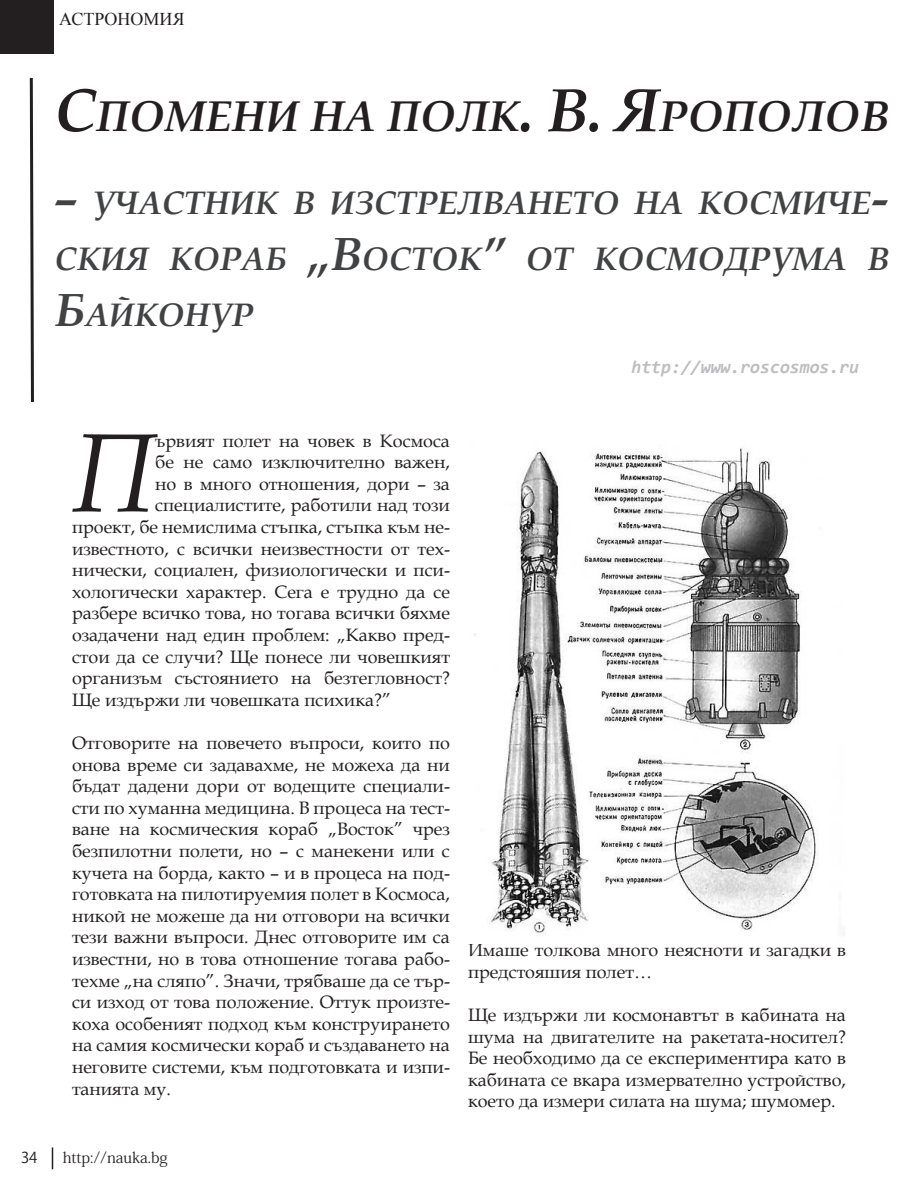
<style>
.page{position:relative;width:918px;height:1188px;background:#fff}
.page>*{position:absolute;margin:0;border:0;box-sizing:border-box;transform-origin:0 0}
.t1{font:italic 111.75px "Book Antiqua";color:#231f20}
.t2{font:italic 700 43.05px "Book Antiqua";color:#231f20}
.t3{font:italic 700 32.55px/55.8px "Book Antiqua";color:#414243;text-align:justify}
.t4{font:18px/21.6px "Book Antiqua";color:#231f20;text-align:justify}
.t5{font:italic 700 18px "Consolas";color:#bcbdc0}
.t6{font:18px "Times New Roman";color:#231f20}
.t7{font:15px "Koz Min Pro";color:#231f20}
.t8{font:15px "Koz Go Pro";color:#231f20}
.s1{font-size:61.5px}
.s2{font-size:46.5px}
</style>
<div class="page">
<svg style="left:52px;top:1148px;width:1px;height:21px"></svg>
<svg style="left:29px;top:78px;width:5px;height:324px"></svg>
<img style="left:474px;top:448px;width:371px;height:488px">
<div style="left:0;top:1px;width:53px;height:53px;background:#231f20"></div>
<p class="t6" style="left:59px;top:7px;width:127px">АСТРОНОМИЯ</p>
<p class="t2" style="left:55px;top:87px;width:834px"><span class="s1">С</span>помени на полк<span class="s1">. В. Я</span>рополов</p>
<p class="t3" style="left:55px;top:175px;width:836px"><span class="s2">–</span> участник в изстрелването на космиче&shy;ския кораб <span class="s2">„В</span>осток<span class="s2">”</span> от космодрума в <span class="s2">Б</span>айконур</p>
<p class="t5" style="left:632px;top:354px;width:229px">http://www.roscosmos.ru</p>
<p class="t1" style="left:72px;top:395px;width:85px">П</p>
<p class="t4" style="left:155px;top:429px;width:296px">ървият полет на човек в Космоса</p>
<p class="t4" style="left:155px;top:451px;width:296px">бе не само изключително важен,</p>
<p class="t4" style="left:155px;top:472px;width:296px">но в много отношения, дори – за</p>
<p class="t4" style="left:155px;top:494px;width:296px">специалистите, работили над този</p>
<p class="t4" style="left:72px;top:516px;width:379px">проект, бе немислима стъпка, стъпка към не-</p>
<p class="t4" style="left:72px;top:537px;width:379px">известното, с всички неизвестности от тех-</p>
<p class="t4" style="left:72px;top:559px;width:379px">нически, социален, физиологически и пси-</p>
<p class="t4" style="left:72px;top:580px;width:379px">хологически характер. Сега е трудно да се</p>
<p class="t4" style="left:72px;top:602px;width:379px">разбере всичко това, но тогава всички бяхме</p>
<p class="t4" style="left:72px;top:624px;width:379px">озадачени над един проблем: „Какво пред-</p>
<p class="t4" style="left:72px;top:645px;width:380px">стои да се случи? Ще понесе ли човешкият</p>
<p class="t4" style="left:72px;top:667px;width:380px">организъм състоянието на безтегловност?</p>
<p class="t4" style="left:72px;top:688px;width:321px">Ще издържи ли човешката психика?”</p>
<p class="t4" style="left:72px;top:732px;width:380px">Отговорите на повечето въпроси, които по онова време си задавахме, не можеха да ни бъдат дадени дори от водещите специали&shy;сти по хуманна медицина. В процеса на тест&shy;ване на космическия кораб „Восток” чрез безпилотни полети, но – с манекени или с кучета на борда, както – и в процеса на под&shy;готовката на пилотируемия полет в Космоса, никой не можеше да ни отговори на всички тези важни въпроси. Днес отговорите им са известни, но в това отношение тогава рабо&shy;техме „на сляпо”. Значи, трябваше да се тър&shy;си изход от това положение. Оттук произте&shy;коха особеният подход към конструирането на самия космически кораб и създаването на неговите системи, към подготовката и изпи&shy;танията му.</p>
<p class="t8" style="left:21px;top:1148px;width:18px">34</p>
<p class="t7" style="left:63px;top:1147px;width:107px">http://nauka.bg</p>
<p class="t4" style="left:468px;top:939px;width:379px">Имаше толкова много неясноти и загадки в предстояшия полет…</p>
<p class="t4" style="left:468px;top:1004px;width:380px">Ще издържи ли космонавтът в кабината на шума на двигателите на ракетата-носител?<br>Бе необходимо да се експериментира като в кабината се вкара измервателно устройство, което да измери силата на шума; шумомер.</p>
</div>
